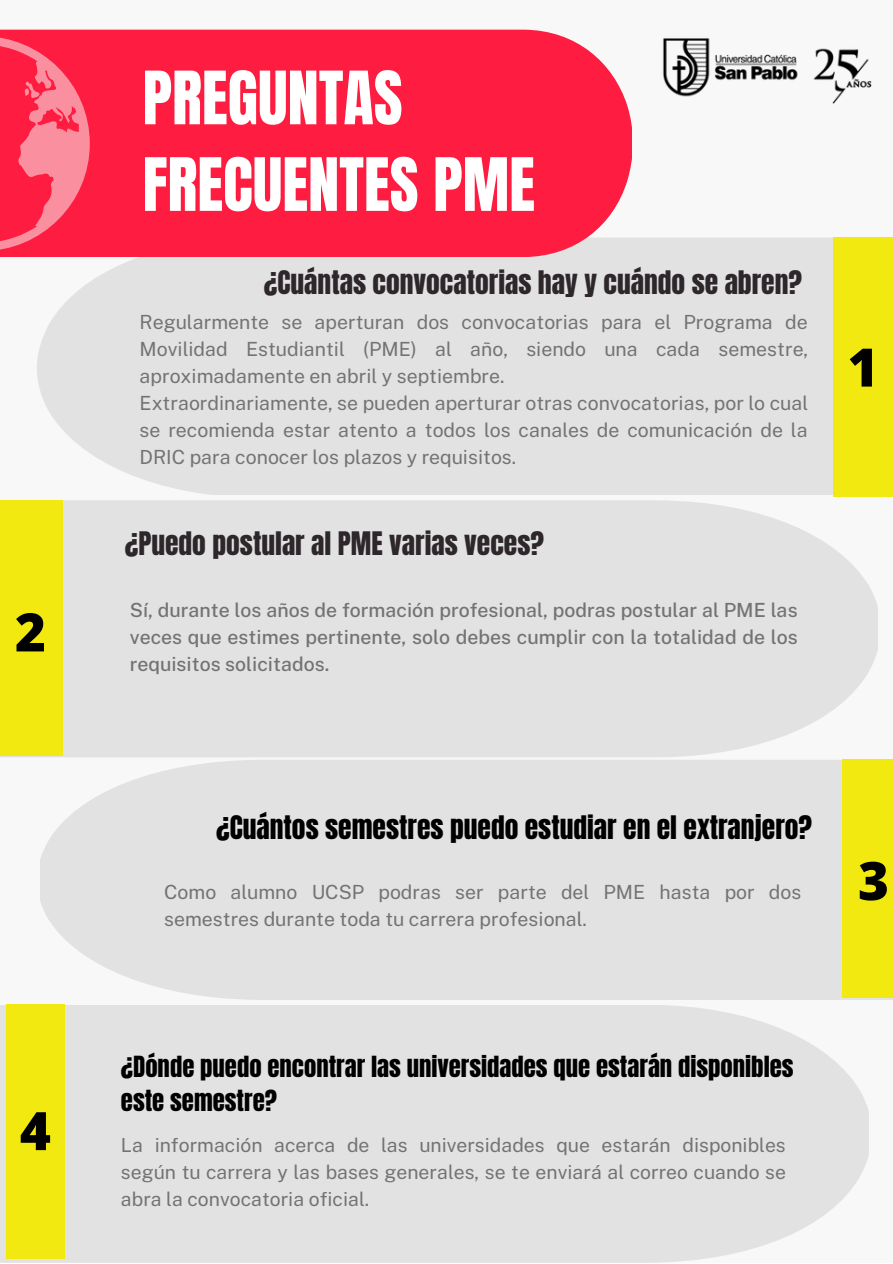
<style>
.page{position:relative;width:893px;height:1264px;background:#fff}
.page>*{position:absolute;margin:0;border:0;box-sizing:border-box;transform-origin:0 0}
.t1{font:62.4px/86.6px "Anton";color:#fff}
.t2{font:800 53.1px "Open Sans";color:#000}
.t3{font:27.6px "Anton";color:#2d272b}
.t4{font:27.6px "Anton";color:#000}
.t5{font:24.75px/33.8px "Anton";color:#000}
.t6{font:19.5px/27px "Public Sans";color:#737373}
.t7{font:500 19.5px/27px "Public Sans";color:#737373;text-align:justify}
.t8{font:19.35px/27px "Public Sans";color:#737373;text-align:justify}
</style>
<div class="page">
<div style="left:0;top:0;width:892px;height:1262px;background:#f8f8f8"></div>
<div style="left:37px;top:237px;width:796px;height:258px;background:#e2e2e2"></div>
<div style="left:0;top:500px;width:877px;height:257px;background:#e2e2e2"></div>
<div style="left:40px;top:760px;width:852px;height:239px;background:#e2e2e2"></div>
<div style="left:0;top:1005px;width:868px;height:257px;background:#e2e2e2"></div>
<div style="left:833px;top:237px;width:59px;height:260px;background:#f1e90f"></div>
<div style="left:842px;top:759px;width:50px;height:239px;background:#f1e90f"></div>
<div style="left:0;top:500px;width:63px;height:255px;background:#f1e90f"></div>
<div style="left:6px;top:1004px;width:58px;height:253px;background:#f1e90f"></div>
<img style="left:663px;top:38px;width:208px;height:66px">
<div style="left:0;top:30px;width:631px;height:227px;background:#fe1c40"></div>
<svg style="left:0;top:36px;width:90px;height:215px;background:#fc4764"></svg>
<h2 class="t2" style="left:15px;top:594px;width:33px">2</h2>
<h2 class="t2" style="left:20px;top:1093px;width:33px">4</h2>
<h1 class="t1" style="left:143px;top:56px;width:394px">PREGUNTAS<br>FRECUENTES PME</h1>
<h3 class="t3" style="left:264px;top:262px;width:539px">¿Cuántas convocatorias hay y cuándo se abren?</h3>
<p class="t6" style="left:139px;top:308px;width:670px">Regularmente se aperturan dos convocatorias para el Programa de Movilidad Estudiantil (PME) al año, siendo una cada semestre, aproximadamente en abril y septiembre.<br>Extraordinariamente, se pueden aperturar otras convocatorias, por lo cual se recomienda estar atento a todos los canales de comunicación de la DRIC para conocer los plazos y requisitos.</p>
<h3 class="t3" style="left:125px;top:523px;width:420px">¿Puedo postular al PME varias veces?</h3>
<p class="t7" style="left:130px;top:596px;width:669px">Sí, durante los años de formación profesional, podras postular al PME las veces que estimes pertinente, solo debes cumplir con la totalidad de los requisitos solicitados.</p>
<h2 class="t2" style="left:847px;top:330px;width:33px">1</h2>
<h3 class="t4" style="left:216px;top:807px;width:597px">¿Cuántos semestres puedo estudiar en el extranjero?</h3>
<p class="t6" style="left:164px;top:878px;width:638px">Como alumno UCSP podras ser parte del PME hasta por dos semestres durante toda tu carrera profesional.</p>
<h2 class="t2" style="left:857px;top:843px;width:33px">3</h2>
<p class="t5" style="left:121px;top:1050px;width:674px">¿Dónde puedo encontrar las universidades que estarán disponibles este semestre?</p>
<p class="t8" style="left:121px;top:1131px;width:666px">La información acerca de las universidades que estarán disponibles según tu carrera y las bases generales, se te enviará al correo cuando se abra la convocatoria oficial.</p>
</div>
